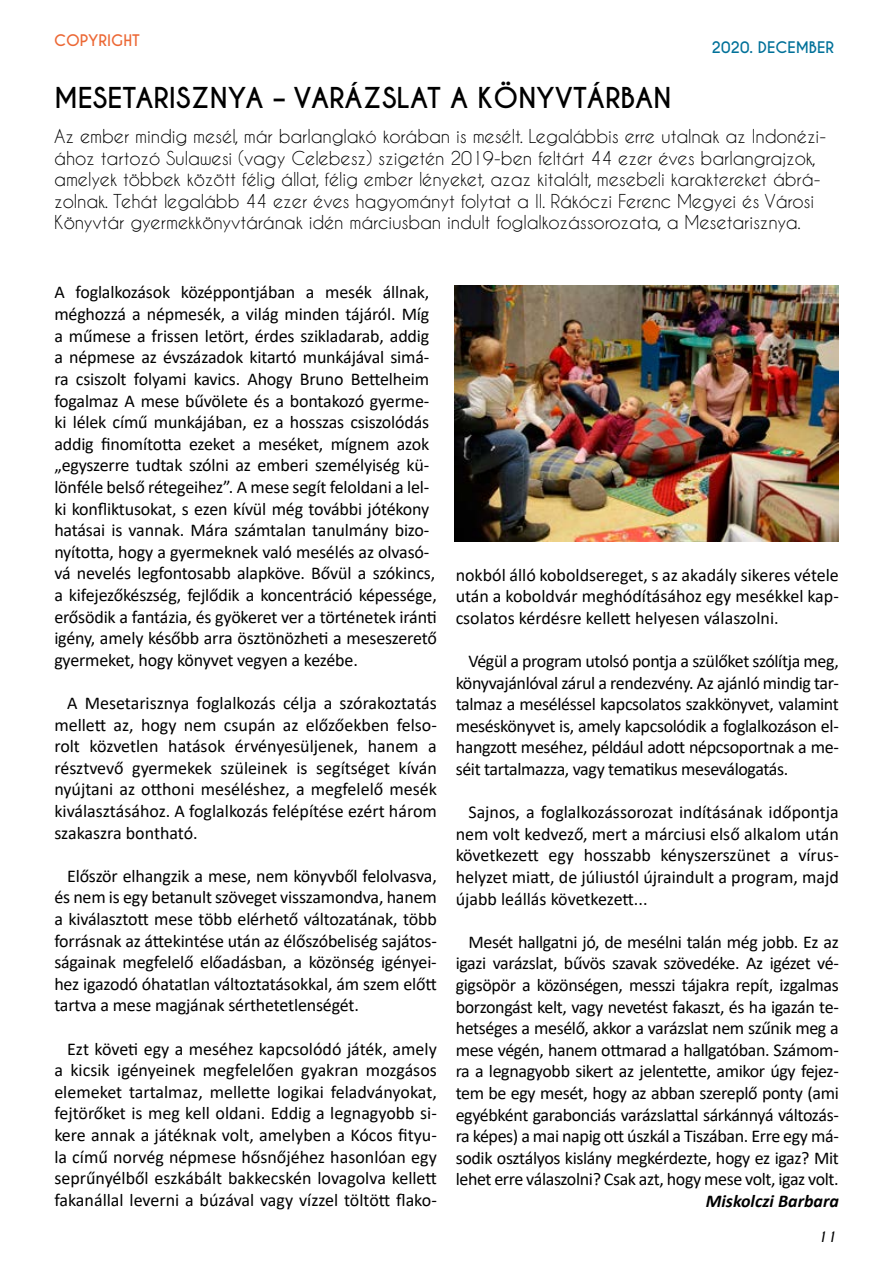
<style>
.page{position:relative;width:893px;height:1263px;background:#fff}
.page>*{position:absolute;margin:0;border:0;box-sizing:border-box;transform-origin:0 0}
.t1{font:700 27px "Caviar Dreams";color:#000}
.t2{font:18px/21.6px "Calibri";letter-spacing:-.01em;color:#000;text-align:justify}
.t3{font:18px/21.6px "Caviar Dreams";letter-spacing:-.01em;color:#000}
.t4{font:italic 700 18px "Calibri";color:#000}
.t5{font:700 15px "Caviar Dreams";color:#007199}
.t6{font:700 15px "Caviar Dreams";color:#ec6835}
.t7{font:italic 700 13.5px "Caviar Dreams";color:#000}
</style>
<div class="page">
<img style="left:455px;top:285px;width:383px;height:256px">
<p class="t6" style="left:54px;top:31px;width:22px">COPYRI</p>
<p class="t6" style="left:111px;top:31px;width:30px">GHT</p>
<h1 class="t1" style="left:54px;top:82px;width:619px">M ESETARISZNYA – VARÁZSLAT A KÖNYVTÁRBAN</h1>
<p class="t5" style="left:711px;top:38px;width:124px">2020. DECEMBER</p>
<p class="t3" style="left:54px;top:125px;width:774px">Az ember mindig mesél, már barlanglakó korában is mesélt. Legalábbis erre utalnak az Indonézi&shy;ához tartozó Sulawesi (vagy Celebesz) szigetén 2019-ben feltárt 44 ezer éves barlangrajzok, amelyek többek között félig állat, félig ember lényeket, azaz kitalált, mesebeli karaktereket ábrá&shy;zolnak. Tehát legalább 44 ezer éves hagyományt folytat a II. Rákóczi Ferenc Megyei és Városi Könyvtár gyermekkönyvtárának idén márciusban indult foglalkozássorozata, a Mesetarisznya.</p>
<p class="t2" style="left:54px;top:281px;width:384px;text-align:left">A foglalkozások középpontjában a mesék állnak, méghozzá a népmesék, a világ minden tájáról. Míg a műmese a frissen letört, érdes szikladarab, addig a népmese az évszázadok kitartó munkájával simá&shy;ra csiszolt folyami kavics. Ahogy Bruno Bettelheim fogalmaz A mese bűvölete és a bontakozó gyerme&shy;ki lélek című munkájában, ez a hosszas csiszolódás addig finomította ezeket a meséket, mígnem azok „egyszerre tudtak szólni az emberi személyiség kü&shy;lönféle belső rétegeihez”. A mese segít feloldani a lel&shy;ki konfliktusokat, s ezen kívül még további jótékony hatásai is vannak. Mára számtalan tanulmány bizo&shy;nyította, hogy a gyermeknek való mesélés az olvasó&shy;vá nevelés legfontosabb alapköve. Bővül a szókincs, a kifejezőkészség, fejlődik a koncentráció képessége, erősödik a fantázia, és gyökeret ver a történetek iránti igény, amely később arra ösztönözheti a meseszerető gyermeket, hogy könyvet vegyen a kezébe.</p>
<p class="t2" style="left:54px;top:692px;width:384px;text-indent:13px">A Mesetarisznya foglalkozás célja a szórakoztatás mellett az, hogy nem csupán az előzőekben felso&shy;rolt közvetlen hatások érvényesüljenek, hanem a résztvevő gyermekek szüleinek is segítséget kíván nyújtani az otthoni meséléshez, a megfelelő mesék kiválasztásához. A foglalkozás felépítése ezért három szakaszra bontható.</p>
<p class="t2" style="left:54px;top:864px;width:384px;text-indent:13px">Először elhangzik a mese, nem könyvből felolvasva, és nem is egy betanult szöveget visszamondva, hanem a kiválasztott mese több elérhető változatának, több forrásnak az áttekintése után az élőszóbeliség sajátos&shy;ságainak megfelelő előadásban, a közönség igényei&shy;hez igazodó óhatatlan változtatásokkal, ám szem előtt tartva a mese magjának sérthetetlenségét.</p>
<p class="t2" style="left:54px;top:1037px;width:384px;text-indent:13px">Ezt követi egy a meséhez kapcsolódó játék, amely a kicsik igényeinek megfelelően gyakran mozgásos elemeket tartalmaz, mellette logikai feladványokat, fejtörőket is meg kell oldani. Eddig a legnagyobb si&shy;kere annak a játéknak volt, amelyben a Kócos fityu&shy;la című norvég népmese hősnőjéhez hasonlóan egy seprűnyélből eszkábált bakkecskén lovagolva kellett fakanállal leverni a búzával vagy vízzel töltött flako-</p>
<p class="t2" style="left:456px;top:563px;width:385px">nokból álló koboldsereget, s az akadály sikeres vétele után a koboldvár meghódításához egy mesékkel kap&shy;csolatos kérdésre kellett helyesen válaszolni.</p>
<p class="t2" style="left:456px;top:650px;width:385px;text-indent:13px">Végül a program utolsó pontja a szülőket szólítja meg, könyvajánlóval zárul a rendezvény. Az ajánló mindig tar&shy;talmaz a meséléssel kapcsolatos szakkönyvet, valamint meséskönyvet is, amely kapcsolódik a foglalkozáson el&shy;hangzott meséhez, például adott népcsoportnak a me&shy;séit tartalmazza, vagy tematikus meseválogatás.</p>
<p class="t2" style="left:456px;top:801px;width:385px;text-indent:13px">Sajnos, a foglalkozássorozat indításának időpontja nem volt kedvező, mert a márciusi első alkalom után következett egy hosszabb kényszerszünet a vírus&shy;helyzet miatt, de júliustól újraindult a program, majd újabb leállás következett...</p>
<p class="t2" style="left:456px;top:930px;width:385px;text-indent:13px">Mesét hallgatni jó, de mesélni talán még jobb. Ez az igazi varázslat, bűvös szavak szövedéke. Az igézet vé&shy;gigsöpör a közönségen, messzi tájakra repít, izgalmas borzongást kelt, vagy nevetést fakaszt, és ha igazán te&shy;hetséges a mesélő, akkor a varázslat nem szűnik meg a mese végén, hanem ottmarad a hallgatóban. Számom&shy;ra a legnagyobb sikert az jelentette, amikor úgy fejez&shy;tem be egy mesét, hogy az abban szereplő ponty (ami egyébként garabonciás varázslattal sárkánnyá változás&shy;ra képes) a mai napig ott úszkál a Tiszában. Erre egy má&shy;sodik osztályos kislány megkérdezte, hogy ez igaz? Mit lehet erre válaszolni? Csak azt, hogy mese volt, igaz volt.</p>
<p class="t4" style="left:706px;top:1188px;width:135px">Miskolczi Barbara</p>
<p class="t7" style="left:817px;top:1228px;width:20px">11</p>
</div>
